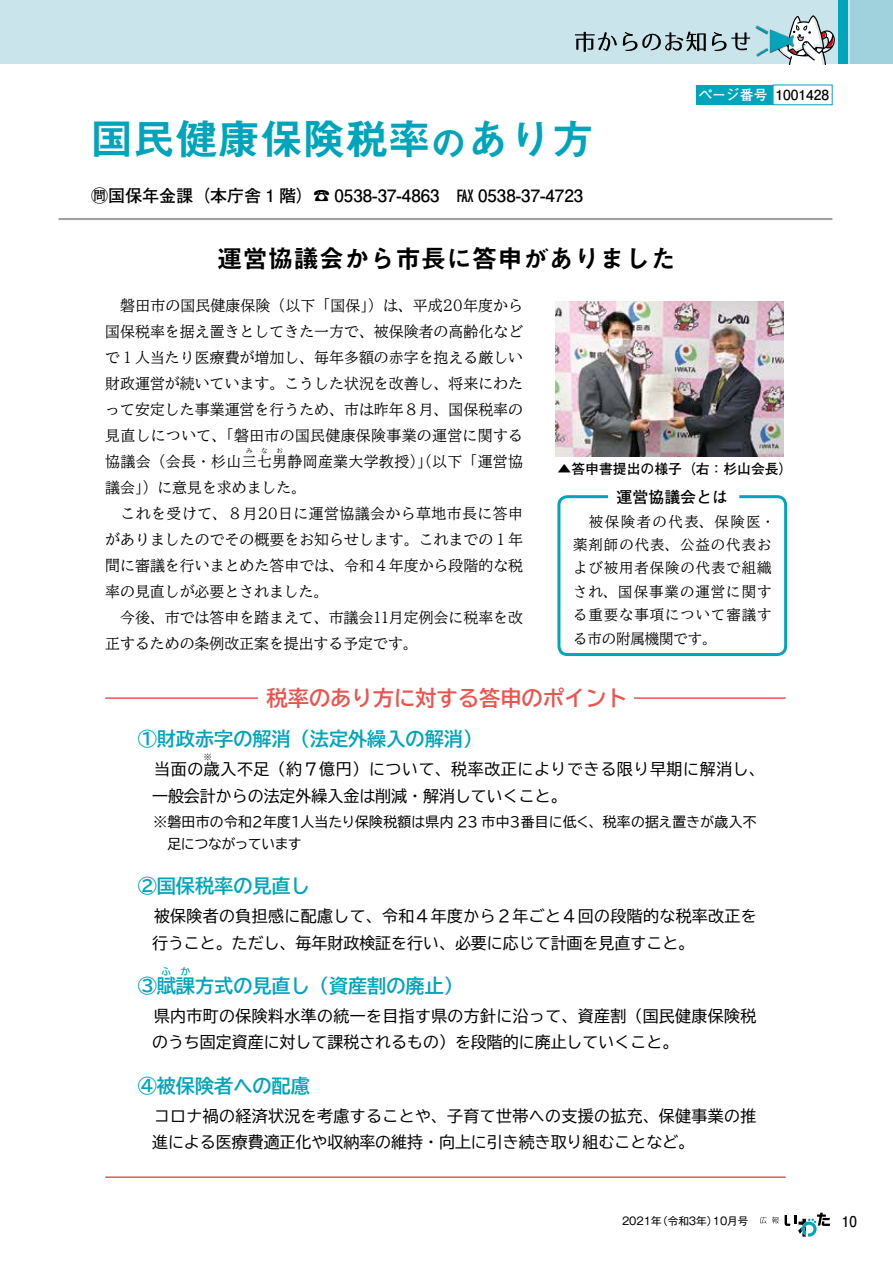
<style>
.page{position:relative;width:893px;height:1263px;background:#fff}
.page>*{position:absolute;margin:0;border:0;box-sizing:border-box;transform-origin:0 0}
.t1{font:42.45px "Midashi Go Pro MB31";color:#00a5bb}
.t2{font:25.5px "Midashi Go Pro MB31";color:#000}
.t3{font:21.3px "BIZ UD Gothic Bold";color:#ea5550}
.t4{font:19.2px "BIZ UD Gothic Bold";color:#00a5bb}
.t5{font:700 16.95px "Futo Go B101 Pro";color:#000}
.t6{font:15.9px/26.5px "BIZ UD Gothic";letter-spacing:.025em;color:#000}
.t7{font:15.9px "BIZ UD Gothic";color:#000}
.t8{font:700 15.9px "Futo Go B101 Pr 6 N";color:#000}
.t9{font:14.85px/26.1px "BIZ UD Mincho Medium";letter-spacing:.005em;color:#000;text-align:justify}
.t10{font:700 14.85px "Futo Go B101 Pro";color:#000;scale:.9 1}
.t11{font:14.4px/23.4px "BIZ UD Mincho Medium";letter-spacing:.07em;color:#000}
.t12{font:13.8px/22.4px "BIZ UDP Gothic";letter-spacing:.025em;color:#000}
.t13{font:700 13.8px "Futo Go B101 Pro";color:#000}
.t14{font:10.65px "Gothic MB101 Pro";color:#000}
.t15{font:9.6px "BIZ UD Gothic Bold";color:#00a5bb}
.t16{font:7.95px "BIZ UD Gothic";color:#000}
.t17{font:6.45px "BIZ UD Mincho Medium";color:#000}
.s1{font-size:36.15px}
.s2{color:#fff}
.s3{font-family:"BIZ UDP Mincho Medium"}
</style>
<div class="page">
<div style="left:0;top:0;width:893px;height:64px;background:#c9e5eb"></div>
<div style="left:850px;top:0;width:43px;height:64px;background:#9fd2dd"></div>
<div style="left:838px;top:0;width:10px;height:64px;background:#00a5bb"></div>
<svg style="left:575px;top:32px;width:42px;height:20px"></svg>
<svg style="left:623px;top:31px;width:83px;height:20px"></svg>
<svg style="left:712px;top:32px;width:38px;height:19px"></svg>
<svg style="left:786px;top:15px;width:49px;height:49px"></svg>
<img style="left:755px;top:26px;width:39px;height:31px">
<svg style="left:760px;top:1217px;width:19px;height:6px"></svg>
<svg style="left:785px;top:1213px;width:45px;height:23px"></svg>
<div style="left:557px;top:495px;width:230px;height:161px;border:3px solid #00a5bb;border-radius:9px"></div>
<hr style="left:58px;top:218px;width:774px;height:2px;background:#9fa0a0">
<div style="left:696px;top:85px;width:77px;height:20px;background:#00a5bb"></div>
<img style="left:556px;top:301px;width:228px;height:156px">
<hr style="left:105px;top:697px;width:153px;height:2px;background:#ea5550">
<hr style="left:634px;top:697px;width:152px;height:2px;background:#ea5550">
<hr style="left:105px;top:1176px;width:681px;height:2px;background:#ea5550">
<h1 class="t1" style="left:90px;top:105px;width:505px">国民健康保険税率<span class="s1">の</span>あり方</h1>
<p class="t5" style="left:91px;top:182px;width:494px">問国保年金課（本庁舎 1 階）☎ 0538-37-4863　ＦＡＸ 0538-37-4723</p>
<p class="t13" style="left:698px;top:84px;width:132px"><span class="s2">ページ番号</span> 1001428</p>
<h2 class="t2" style="left:217px;top:238px;width:461px">運営協議会から市長に答申がありました</h2>
<p class="t9" style="left:105px;top:292px;width:419px">　磐田市の国民健康保険（以下「国保」）は、平成<span class="s3">20</span>年度から国保税率を据え置きとしてきた一方で、被保険者の高齢化などで１人当たり医療費が増加し、毎年多額の赤字を抱える厳しい財政運営が続いています。こうした状況を改善し、将来にわたって安定した事業運営を行うため、市は昨年８月、国保税率の見直しについて、「磐田市の国民健康保険事業の運営に関する協議会（会長・杉山三七男静岡産業大学教授）」（以下「運営協</p>
<p class="t17" style="left:246px;top:447px;width:8px">み</p>
<p class="t17" style="left:261px;top:447px;width:8px">な</p>
<p class="t17" style="left:277px;top:447px;width:8px">お</p>
<p class="t9" style="left:105px;top:474px;width:419px;text-align:left">議会」）に意見を求めました。<br>　これを受けて、８月<span class="s3">20</span>日に運営協議会から草地市長に答申がありましたのでその概要をお知らせします。これまでの１年間に審議を行いまとめた答申では、令和４年度から段階的な税率の見直しが必要とされました。<br>　今後、市では答申を踏まえて、市議会<span class="s3">11</span>月定例会に税率を改正するための条例改正案を提出する予定です。</p>
<p class="t8" style="left:616px;top:485px;width:113px">運営協議会とは</p>
<p class="t13" style="left:558px;top:458px;width:236px">▲答申書提出の様子（右：杉山会長）</p>
<p class="t11" style="left:573px;top:509px;width:204px">　被保険者の代表、保険医・薬剤師の代表、公益の代表および被用者保険の代表で組織され、国保事業の運営に関する重要な事項について審議する市の附属機関です。</p>
<h3 class="t3" style="left:266px;top:687px;width:363px">税率のあり方に対する答申のポイント</h3>
<p class="t4" style="left:138px;top:729px;width:346px">①財政赤字の解消（法定外繰入の解消）</p>
<p class="t6" style="left:138px;top:756px;width:629px">　当面の歳入不足（約７億円）について、税率改正によりできる限り早期に解消し、</p>
<p class="t16" style="left:204px;top:753px;width:9px">※</p>
<p class="t7" style="left:152px;top:788px;width:416px">一般会計からの法定外繰入金は削減・解消していくこと。</p>
<p class="t12" style="left:167px;top:810px;width:591px;text-indent:-30px">　 ※磐田市の令和２年度１人当たり保険税額は県内 23 市中３番目に低く、税率の据え置きが歳入不足につながっています</p>
<p class="t4" style="left:138px;top:876px;width:174px">②国保税率の見直し</p>
<p class="t6" style="left:152px;top:903px;width:606px;text-indent:-14px">　被保険者の負担感に配慮して、令和４年度から２年ごと４回の段階的な税率改正を行うこと。ただし、毎年財政検証を行い、必要に応じて計画を見直すこと。</p>
<p class="t4" style="left:138px;top:976px;width:327px">③賦課方式の見直し（資産割の廃止）</p>
<p class="t15" style="left:162px;top:966px;width:11px">ふ</p>
<p class="t15" style="left:181px;top:966px;width:11px">か</p>
<p class="t6" style="left:152px;top:1002px;width:606px;text-indent:-14px">　県内市町の保険料水準の統一を目指す県の方針に沿って、資産割（国民健康保険税のうち固定資産に対して課税されるもの）を段階的に廃止していくこと。</p>
<p class="t4" style="left:138px;top:1076px;width:174px">④被保険者への配慮</p>
<p class="t6" style="left:152px;top:1102px;width:606px;text-indent:-14px">　コロナ禍の経済状況を考慮することや、子育て世帯への支援の拡充、保健事業の推進による医療費適正化や収納率の維持・向上に引き続き取り組むことなど。</p>
<p class="t14" style="left:622px;top:1212px;width:128px">2021年（令和3年）10月号</p>
<p class="t10" style="left:842px;top:1209px;width:18px">10</p>
</div>
